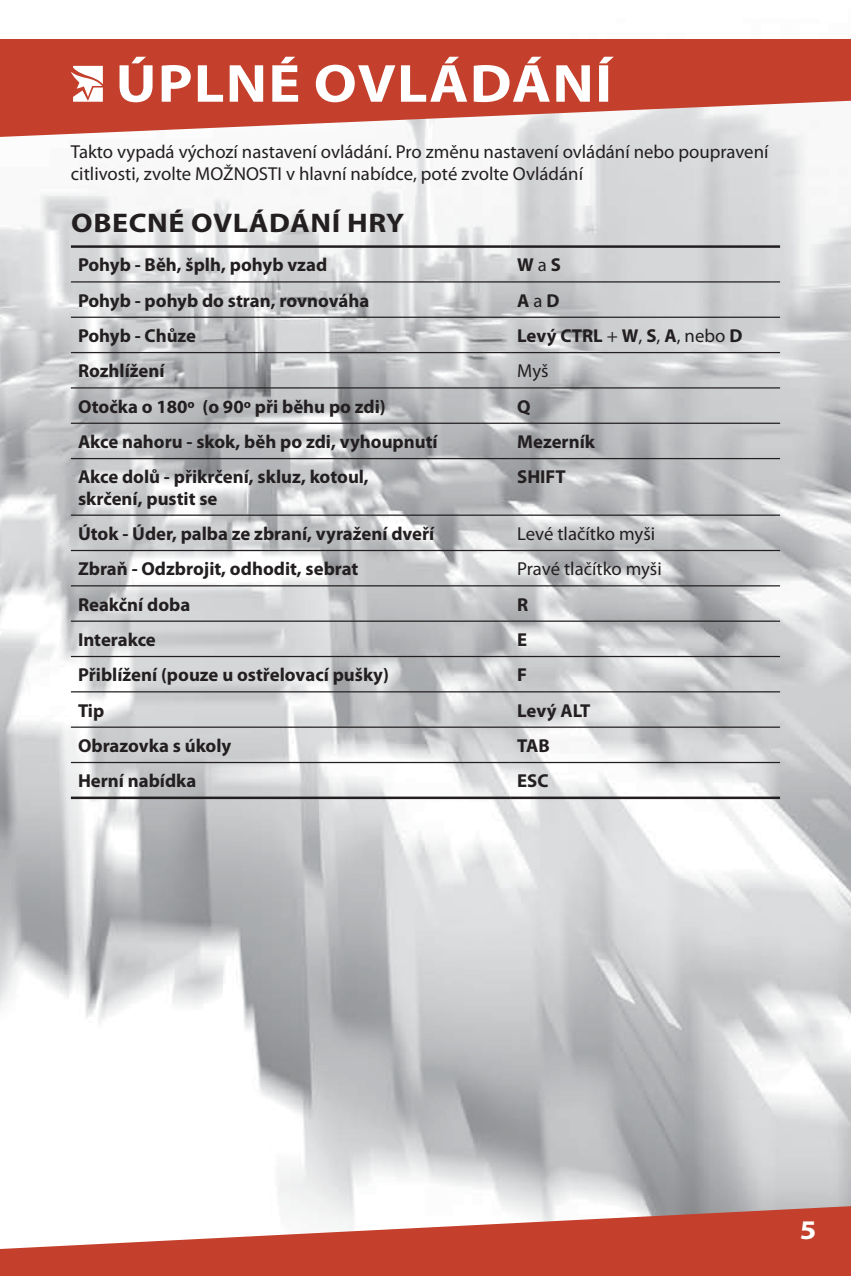
<style>
.page{position:relative;width:851px;height:1276px;background:#fff}
.page>*{position:absolute;margin:0;border:0;box-sizing:border-box;transform-origin:0 0}
.t1{font:700 54px "Myriad Pro";letter-spacing:.02em;color:#fff;scale:1.11 1}
.t2{font:700 27px "Myriad Pro";letter-spacing:.02em;color:#231f20;scale:1.11 1}
.t3{font:700 27px "Myriad Pro";color:#fff;scale:1.11 1}
.t4{font:700 18.75px/21.2px "Myriad Pro";color:#231f20}
.t5{font:18.75px/21.2px "Myriad Pro";color:#231f20}
.s1{font-weight:400}
.s2{font-weight:700}
</style>
<div class="page">
<img style="left:0;top:137px;width:850px;height:1069px">
<svg style="left:0;top:1206px;width:850px;height:70px;fill:#c4402c"></svg>
<svg style="left:0;top:39px;width:850px;height:98px;background:#cc6050"></svg>
<svg style="left:71px;top:66px;width:32px;height:36px"></svg>
<hr style="left:71px;top:245px;width:439px;height:3px;background:#231f20">
<hr style="left:510px;top:245px;width:270px;height:3px;background:#231f20">
<hr style="left:71px;top:796px;width:439px;height:3px;background:#231f20">
<hr style="left:510px;top:796px;width:270px;height:3px;background:#231f20">
<hr style="left:71px;top:281px;width:439px;height:1px;background:#231f20">
<hr style="left:510px;top:281px;width:270px;height:1px;background:#231f20">
<hr style="left:71px;top:317px;width:439px;height:1px;background:#231f20">
<hr style="left:510px;top:317px;width:270px;height:1px;background:#231f20">
<hr style="left:71px;top:352px;width:439px;height:1px;background:#231f20">
<hr style="left:510px;top:352px;width:270px;height:1px;background:#231f20">
<hr style="left:71px;top:387px;width:439px;height:1px;background:#231f20">
<hr style="left:510px;top:387px;width:270px;height:1px;background:#231f20">
<hr style="left:71px;top:422px;width:439px;height:2px;background:#231f20">
<hr style="left:510px;top:422px;width:270px;height:2px;background:#231f20">
<hr style="left:71px;top:458px;width:439px;height:1px;background:#231f20">
<hr style="left:510px;top:458px;width:270px;height:1px;background:#231f20">
<hr style="left:71px;top:514px;width:439px;height:2px;background:#231f20">
<hr style="left:510px;top:514px;width:270px;height:2px;background:#231f20">
<hr style="left:71px;top:550px;width:439px;height:1px;background:#231f20">
<hr style="left:510px;top:550px;width:270px;height:1px;background:#231f20">
<hr style="left:71px;top:585px;width:439px;height:1px;background:#231f20">
<hr style="left:510px;top:585px;width:270px;height:1px;background:#231f20">
<hr style="left:71px;top:620px;width:439px;height:2px;background:#231f20">
<hr style="left:510px;top:620px;width:270px;height:2px;background:#231f20">
<hr style="left:71px;top:656px;width:439px;height:1px;background:#231f20">
<hr style="left:510px;top:656px;width:270px;height:1px;background:#231f20">
<hr style="left:71px;top:691px;width:439px;height:1px;background:#231f20">
<hr style="left:510px;top:691px;width:270px;height:1px;background:#231f20">
<hr style="left:71px;top:726px;width:439px;height:2px;background:#231f20">
<hr style="left:510px;top:726px;width:270px;height:2px;background:#231f20">
<hr style="left:71px;top:762px;width:439px;height:1px;background:#231f20">
<hr style="left:510px;top:762px;width:270px;height:1px;background:#231f20">
<h1 class="t1" style="left:116px;top:48px;width:449px">Úplné ovládání</h1>
<p class="t5" style="left:71px;top:141px;width:699px">Takto vypadá výchozí nastavení ovládání. Pro změnu nastavení ovládání nebo poupravení citlivosti, zvolte MOŽNOSTI v hlavní nabídce, poté zvolte Ovládání</p>
<h2 class="t2" style="left:71px;top:205px;width:301px">Obecné ovládání hry</h2>
<p class="t4" style="left:78px;top:254px;width:250px">Pohyb - Běh, šplh, pohyb vzad</p>
<p class="t4" style="left:517px;top:254px;width:44px">W <span class="s1">a</span> S</p>
<p class="t4" style="left:78px;top:289px;width:293px">Pohyb - pohyb do stran, rovnováha</p>
<p class="t4" style="left:517px;top:289px;width:42px">A <span class="s1">a</span> D</p>
<p class="t4" style="left:78px;top:324px;width:120px">Pohyb - Chůze</p>
<p class="t4" style="left:517px;top:324px;width:55px">Levý CTRL</p>
<p class="t5" style="left:606px;top:325px;width:135px">+ <span class="s2">W</span>, <span class="s2">S</span>, <span class="s2">A</span>, nebo <span class="s2">D</span></p>
<p class="t4" style="left:78px;top:360px;width:88px">Rozhlížení</p>
<p class="t5" style="left:517px;top:360px;width:33px">Myš</p>
<p class="t4" style="left:78px;top:395px;width:309px">Otočka o 180º (o 90º při běhu po zdi)</p>
<p class="t4" style="left:517px;top:395px;width:15px">Q</p>
<p class="t4" style="left:78px;top:430px;width:361px">Akce nahoru - skok, běh po zdi, vyhoupnutí</p>
<p class="t4" style="left:517px;top:430px;width:80px">Mezerník</p>
<p class="t4" style="left:78px;top:466px;width:292px">Akce dolů - přikrčení, skluz, kotoul, skrčení, pustit se</p>
<p class="t4" style="left:517px;top:466px;width:11px">SHIFT</p>
<p class="t4" style="left:78px;top:522px;width:358px">Útok - Úder, palba ze zbraní, vyražení dveří</p>
<p class="t5" style="left:517px;top:523px;width:139px">Levé tlačítko myši</p>
<p class="t4" style="left:78px;top:557px;width:282px">Zbraň - Odzbrojit, odhodit, sebrat</p>
<p class="t5" style="left:517px;top:558px;width:146px">Pravé tlačítko myši</p>
<p class="t4" style="left:78px;top:593px;width:114px">Reakční doba</p>
<p class="t4" style="left:517px;top:593px;width:11px">R</p>
<p class="t4" style="left:78px;top:628px;width:79px">Interakce</p>
<p class="t4" style="left:517px;top:628px;width:10px">E</p>
<p class="t4" style="left:78px;top:663px;width:312px">Přiblížení (pouze u ostřelovací pušky)</p>
<p class="t4" style="left:517px;top:663px;width:9px">F</p>
<p class="t4" style="left:78px;top:699px;width:28px">Tip</p>
<p class="t4" style="left:517px;top:699px;width:54px">Levý ALT</p>
<p class="t4" style="left:78px;top:734px;width:155px">Obrazovka s úkoly</p>
<p class="t4" style="left:517px;top:734px;width:12px">TAB</p>
<p class="t4" style="left:78px;top:769px;width:120px">Herní nabídka</p>
<p class="t4" style="left:517px;top:769px;width:11px">ESC</p>
<h2 class="t3" style="left:799px;top:1212px;width:17px">5</h2>
</div>
